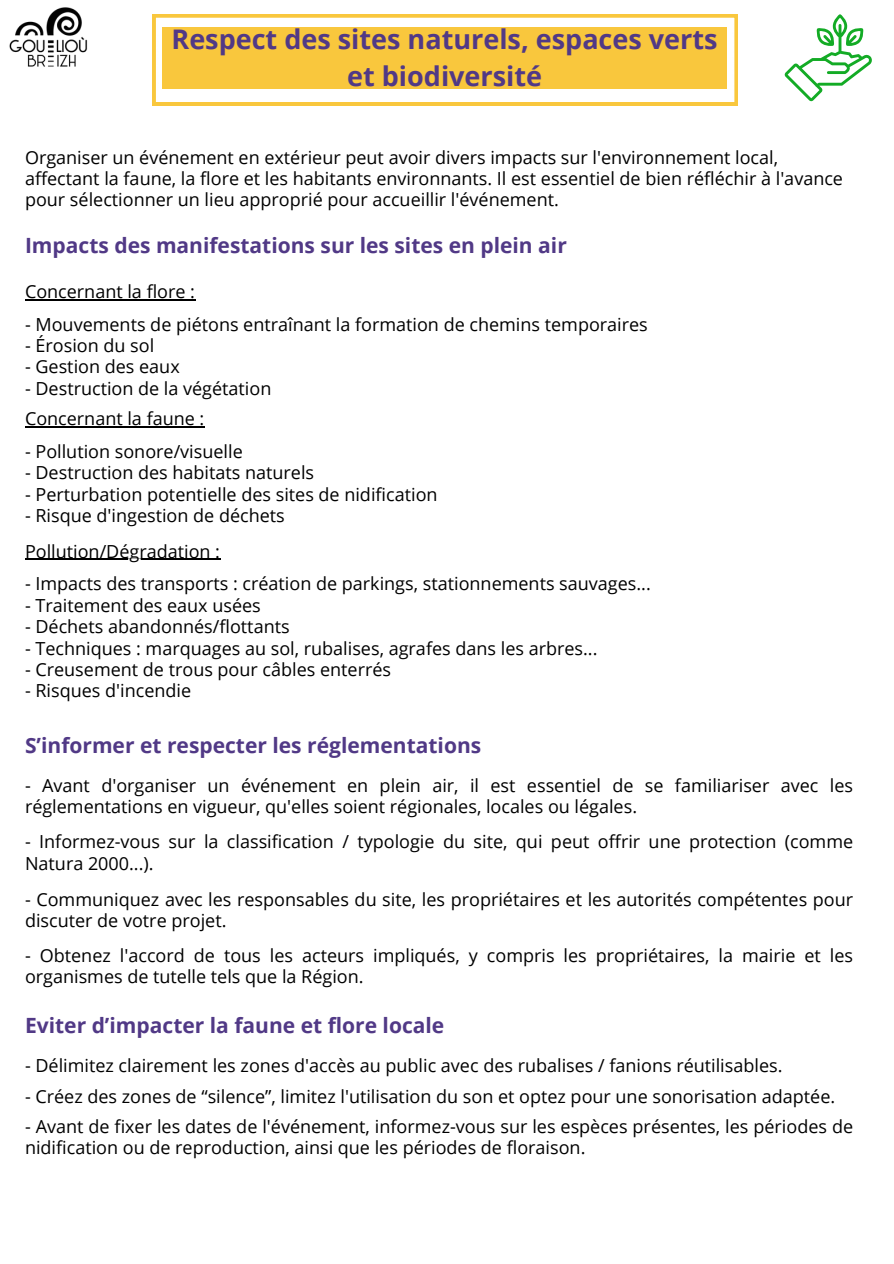
<style>
.page{position:relative;width:894px;height:1264px;background:#fff}
.page>*{position:absolute;margin:0;border:0;box-sizing:border-box;transform-origin:0 0}
.t1{font:700 27px/37.2px "Open Sans";color:#513986;text-align:center}
.t2{font:700 21px "Open Sans";color:#513986}
.t3{font:18px/21.3px "Open Sans";color:#000}
</style>
<div class="page">
<svg style="left:152px;top:14px;width:585px;height:91px"></svg>
<svg style="left:784px;top:14px;width:87px;height:87px"></svg>
<hr style="left:25px;top:559px;width:195px;height:1px;background:#000">
<hr style="left:25px;top:299px;width:170px;height:1px;background:#000">
<hr style="left:25px;top:426px;width:179px;height:1px;background:#000">
<img style="left:9px;top:7px;width:79px;height:60px">
<p class="t1" style="left:171px;top:20px;width:547px">Respect des sites naturels, espaces verts et biodiversité</p>
<h1 class="t3" style="left:25px;top:146px;width:819px">Organiser un événement en extérieur peut avoir divers impacts sur l'environnement local, affectant la faune, la flore et les habitants environnants. Il est essentiel de bien réfléchir à l'avance pour sélectionner un lieu approprié pour accueillir l'événement.</h1>
<p class="t2" style="left:25px;top:230px;width:543px">Impacts des manifestations sur les sites en plein air</p>
<p class="t3" style="left:25px;top:280px;width:171px">Concernant la flore :</p>
<p class="t3" style="left:25px;top:313px;width:624px">- Mouvements de piétons entraînant la formation de chemins temporaires</p>
<p class="t3" style="left:25px;top:334px;width:131px">- Érosion du sol</p>
<p class="t3" style="left:25px;top:356px;width:156px">- Gestion des eaux</p>
<p class="t3" style="left:25px;top:377px;width:248px">- Destruction de la végétation</p>
<p class="t3" style="left:25px;top:407px;width:181px">Concernant la faune :</p>
<p class="t3" style="left:25px;top:440px;width:219px">- Pollution sonore/visuelle</p>
<h2 class="t3" style="left:25px;top:461px;width:290px">- Destruction des habitats naturels</h2>
<p class="t3" style="left:25px;top:483px;width:414px">- Perturbation potentielle des sites de nidification</p>
<p class="t3" style="left:25px;top:504px;width:261px">- Risque d'ingestion de déchets</p>
<p class="t3" style="left:25px;top:540px;width:196px">Pollution/Dégradation :</p>
<h2 class="t3" style="left:25px;top:572px;width:627px">- Impacts des transports : création de parkings, stationnements sauvages...</h2>
<p class="t3" style="left:25px;top:594px;width:237px">- Traitement des eaux usées</p>
<p class="t3" style="left:25px;top:615px;width:266px">- Déchets abandonnés/flottants</p>
<p class="t3" style="left:25px;top:637px;width:574px">- Techniques : marquages au sol, rubalises, agrafes dans les arbres...</p>
<p class="t3" style="left:25px;top:658px;width:367px">- Creusement de trous pour câbles enterrés</p>
<p class="t3" style="left:25px;top:679px;width:167px">- Risques d'incendie</p>
<p class="t2" style="left:25px;top:730px;width:457px">S’informer et respecter les réglementations</p>
<p class="t3" style="left:25px;top:774px;width:829px">- Avant d'organiser un événement en plein air, il est essentiel de se familiariser avec les réglementations en vigueur, qu'elles soient régionales, locales ou légales.</p>
<p class="t3" style="left:25px;top:830px;width:829px">- Informez-vous sur la classification / typologie du site, qui peut offrir une protection (comme<br>Natura 2000...).</p>
<h2 class="t3" style="left:25px;top:888px;width:829px">- Communiquez avec les responsables du site, les propriétaires et les autorités compétentes pour discuter de votre projet.</h2>
<p class="t3" style="left:25px;top:944px;width:829px">- Obtenez l'accord de tous les acteurs impliqués, y compris les propriétaires, la mairie et les organismes de tutelle tels que la Région.</p>
<p class="t2" style="left:25px;top:1010px;width:420px">Eviter d’impacter la faune et flore locale</p>
<p class="t3" style="left:25px;top:1054px;width:758px">- Délimitez clairement les zones d'accès au public avec des rubalises / fanions réutilisables.</p>
<p class="t3" style="left:25px;top:1084px;width:811px">- Créez des zones de “silence”, limitez l'utilisation du son et optez pour une sonorisation adaptée.</p>
<p class="t3" style="left:25px;top:1115px;width:829px">- Avant de fixer les dates de l'événement, informez-vous sur les espèces présentes, les périodes de nidification ou de reproduction, ainsi que les périodes de floraison.</p>
</div>
